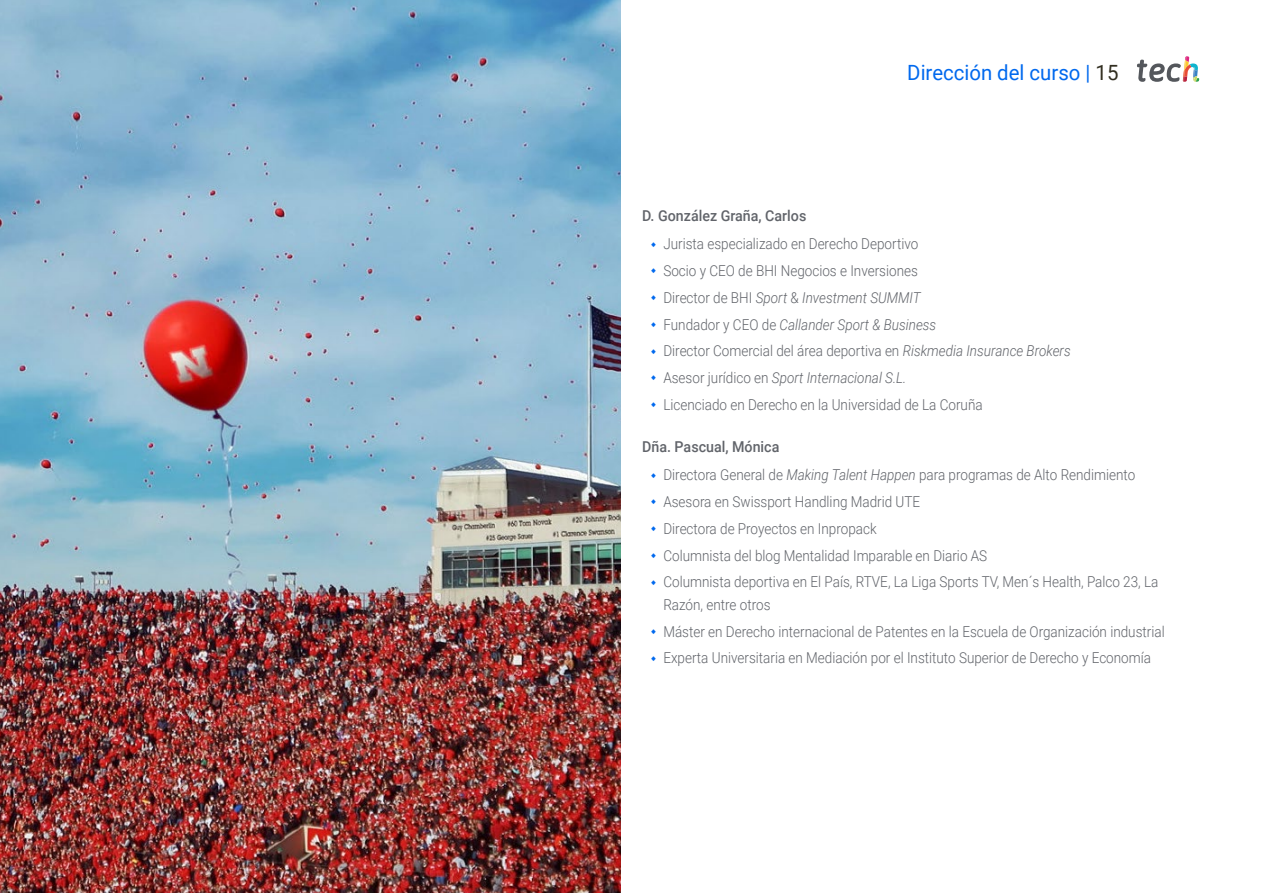
<style>
.page{position:relative;width:1263px;height:893px;background:#fff}
.page>*{position:absolute;margin:0;border:0;box-sizing:border-box;transform-origin:0 0}
.t1{font:21px "Roboto";color:#0169ee}
.t2{font:300 15px/26.7px "Roboto";color:#61646a;scale:.9 1}
.t3{font:500 15px "Roboto";color:#61646a;scale:.95 1}
.s1{color:#312e20}
.s2{font-style:italic}
.s3{font-weight:500}
</style>
<div class="page">
<img style="left:0;top:0;width:621px;height:893px">
<svg style="left:1137px;top:56px;width:62px;height:26px"></svg>
<h1 class="t1" style="left:907px;top:57px;width:213px">Dirección del curso | <span class="s1">15</span></h1>
<p class="t3" style="left:642px;top:205px;width:174px">D. González Graña, Carlos</p>
<p class="t2" style="left:663px;top:230px;width:454px">Jurista especializado en Derecho Deportivo<br>Socio y CEO de BHI Negocios e Inversiones<br>Director de BHI <span class="s2">Sport</span> &amp; <span class="s2">Investment SUMMIT<br></span>Fundador y CEO de <span class="s2">Callander Sport &amp; Business<br></span>Director Comercial del área deportiva en <span class="s2">Riskmedia Insurance Brokers </span>Asesor jurídico en <span class="s2">Sport Internacional S.L.<br></span>Licenciado en Derecho en la Universidad de La Coruña</p>
<p class="t2" style="left:663px;top:431px;width:526px;line-height:28.8px;text-indent:-21px"><span class="s3">Dña. Pascual, Mónica<br></span>Directora General de <span class="s2">Making Talent Happen</span> para programas de Alto Rendimiento</p>
<p class="t2" style="left:663px;top:488px;width:552px">Asesora en Swissport Handling Madrid UTE<br>Directora de Proyectos en Inpropack<br>Columnista del blog Mentalidad Imparable en Diario AS<br>Columnista deportiva en El País, RTVE, La Liga Sports TV, Men´s Health, Palco 23, La</p>
<p class="t2" style="left:663px;top:591px;width:558px">Razón, entre otros<br>Máster en Derecho internacional de Patentes en la Escuela de Organización industrial<br>Experta Universitaria en Mediación por el Instituto Superior de Derecho y Economía</p>
</div>
